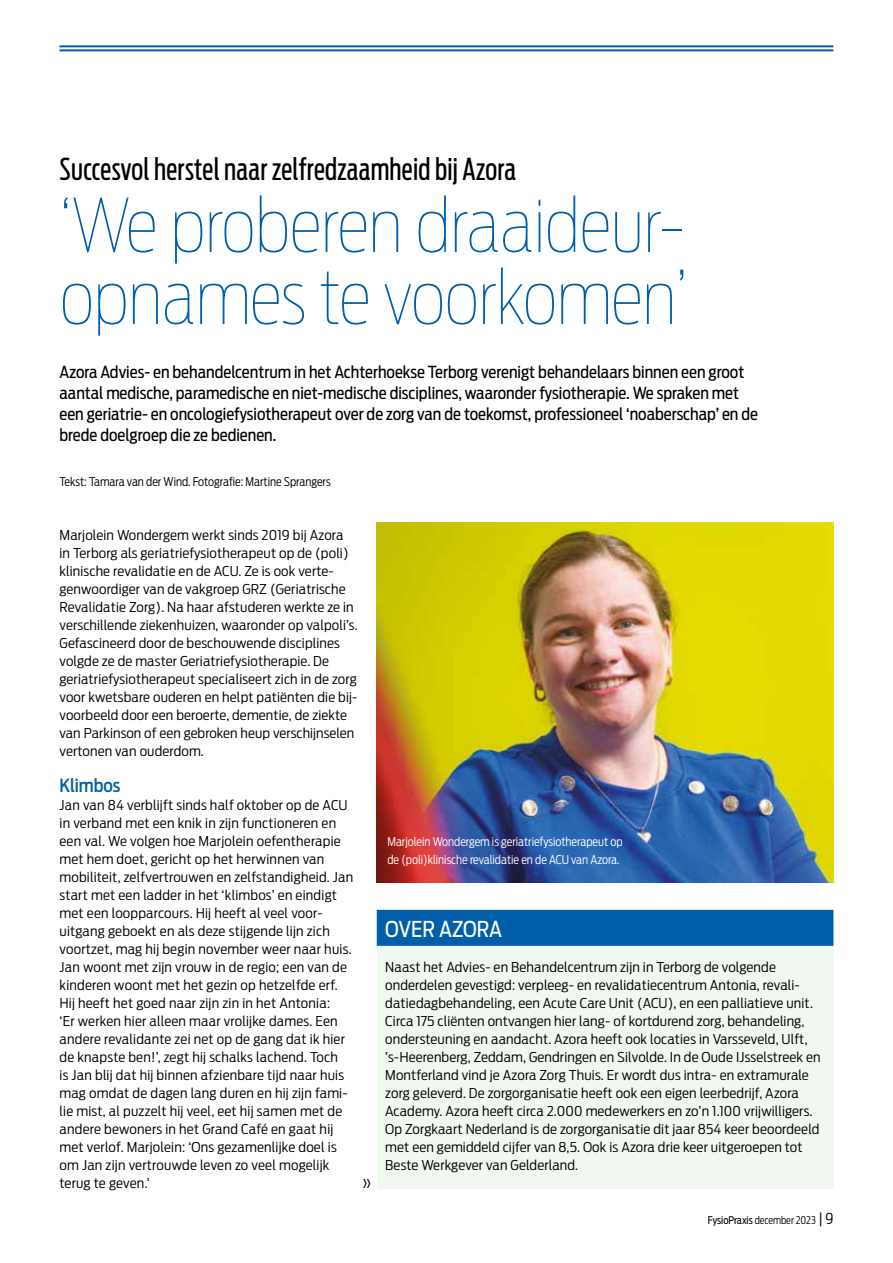
<style>
.page{position:relative;width:893px;height:1263px;background:#fff}
.page>*{position:absolute;margin:0;border:0;box-sizing:border-box;transform-origin:0 0}
.t1{font:100 73.5px/72px "Antenna Cond";letter-spacing:-.01em;color:#005eaa}
.t2{font:30px "Antenna Extra Cond";letter-spacing:.01em;color:#000}
.t3{font:21.75px "Antenna Cond";color:#fff}
.t4{font:500 18px "Antenna Cond";letter-spacing:-.005em;color:#005eaa}
.t5{font:16.5px/21px "Antenna Cond";color:#000}
.t6{font:300 16.5px "Antenna Cond";color:#000;scale:1.1 1}
.t7{font:300 13.5px/18px "Antenna Cond";letter-spacing:.01em;color:#000;scale:1.1 1}
.t8{font:300 12px/18px "Antenna Cond";color:#fff}
.t9{font:300 12px "Antenna Cond";color:#000}
.t10{font:300 10.5px "Antenna Cond";color:#000;scale:.96 1}
.s1{font-weight:400}
.s2{font-size:15px}
</style>
<div class="page">
<hr style="left:60px;top:45px;width:773px;height:2px;background:#005eaa">
<hr style="left:60px;top:49px;width:773px;height:2px;background:#005eaa">
<div style="left:377px;top:918px;width:456px;height:270px;background:#f1f8f0"></div>
<div style="left:377px;top:910px;width:456px;height:36px;background:#005eaa"></div>
<img style="left:377px;top:522px;width:456px;height:360px">
<h2 class="t2" style="left:60px;top:151px;width:458px">Succesvol herstel naar zelfredzaamheid bij Azora</h2>
<h1 class="t1" style="left:60px;top:190px;width:630px">‘We proberen draaideur&shy;opnames te voorkomen’</h1>
<p class="t5" style="left:60px;top:362px;width:700px">Azora Advies- en behandelcentrum in het Achterhoekse Terborg verenigt behandelaars binnen een groot aantal medische, paramedische en niet-medische disciplines, waaronder fysiotherapie. We spraken met een geriatrie- en oncologiefysiotherapeut over de zorg van de toekomst, professioneel ‘noaberschap’ en de brede doelgroep die ze bedienen.</p>
<p class="t9" style="left:60px;top:474px;width:273px">Tekst: Tamara van der Wind. Fotografie: Martine Sprangers</p>
<p class="t7" style="left:60px;top:526px;width:273px">Marjolein Wondergem werkt sinds 2019 bij Azora<br>in Terborg als geriatriefysiotherapeut op de (poli) klinische revalidatie en de ACU. Ze is ook verte&shy;genwoordiger van de vakgroep GRZ (Geriatrische Revalidatie Zorg). Na haar afstuderen werkte ze in verschillende ziekenhuizen, waaronder op valpoli’s.<br>Gefascineerd door de beschouwende disciplines volgde ze de master Geriatriefysiotherapie. De geriatriefysiotherapeut specialiseert zich in de zorg voor kwetsbare ouderen en helpt patiënten die bij&shy;voorbeeld door een beroerte, dementie, de ziekte van Parkinson of een gebroken heup verschijnselen vertonen van ouderdom.</p>
<h3 class="t4" style="left:60px;top:775px;width:62px">Klimbos</h3>
<p class="t7" style="left:60px;top:796px;width:268px">Jan van 84 verblijft sinds half oktober op de ACU in verband met een knik in zijn functioneren en een val. We volgen hoe Marjolein oefentherapie met hem doet, gericht op het herwinnen van mobiliteit, zelfvertrouwen en zelfstandigheid. Jan start met een ladder in het ‘klimbos’ en eindigt met een loopparcours. Hij heeft al veel voor&shy;uitgang geboekt en als deze stijgende lijn zich voortzet, mag hij begin november weer naar huis.<br>Jan woont met zijn vrouw in de regio; een van de kinderen woont met het gezin op hetzelfde erf.<br>Hij heeft het goed naar zijn zin in het Antonia:<br>‘Er werken hier alleen maar vrolijke dames. Een andere revalidante zei net op de gang dat ik hier de knapste ben!’, zegt hij schalks lachend. Toch<br>is Jan blij dat hij binnen afzienbare tijd naar huis mag omdat de dagen lang duren en hij zijn fami&shy;lie mist, al puzzelt hij veel, eet hij samen met de andere bewoners in het Grand Café en gaat hij met verlof. Marjolein: ‘Ons gezamenlijke doel is om Jan zijn vertrouwde leven zo veel mogelijk terug te geven.’</p>
<p class="t6" style="left:362px;top:1172px;width:11px">»</p>
<p class="t8" style="left:387px;top:833px;width:237px">Marjolein Wondergem is geriatriefysiotherapeut op de (poli)klinische revalidatie en de ACU van Azora.</p>
<h3 class="t3" style="left:385px;top:916px;width:118px">OVER AZORA</h3>
<p class="t7" style="left:385px;top:958px;width:397px">Naast het Advies- en Behandelcentrum zijn in Terborg de volgende onderdelen gevestigd: verpleeg- en revalidatiecentrum Antonia, revali&shy;datiedagbehandeling, een Acute Care Unit (ACU), en een palliatieve unit.<br>Circa 175 cliënten ontvangen hier lang- of kortdurend zorg, behandeling, ondersteuning en aandacht. Azora heeft ook locaties in Varsseveld, Ulft, ’s-Heerenberg, Zeddam, Gendringen en Silvolde. In de Oude IJsselstreek en Montferland vind je Azora Zorg Thuis. Er wordt dus intra- en extramurale zorg geleverd. De zorgorganisatie heeft ook een eigen leerbedrijf, Azora Academy. Azora heeft circa 2.000 medewerkers en zo’n 1.100 vrijwilligers.<br>Op Zorgkaart Nederland is de zorgorganisatie dit jaar 854 keer beoordeeld met een gemiddeld cijfer van 8,5. Ook is Azora drie keer uitgeroepen tot Beste Werkgever van Gelderland.</p>
<p class="t10" style="left:708px;top:1214px;width:132px"><span class="s1">FysioPraxis</span> december 2023 <span class="s2">| 9</span></p>
</div>
